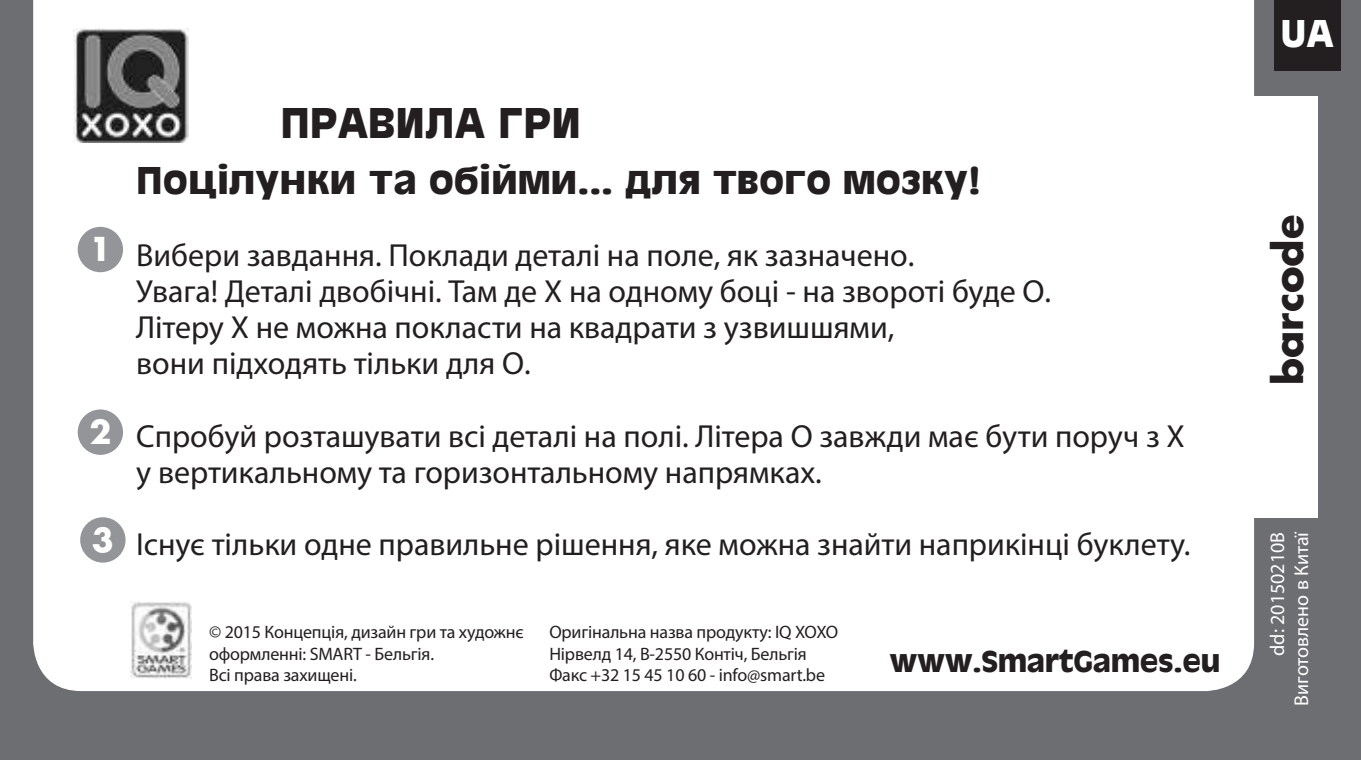
<style>
.page{position:relative;width:1361px;height:760px;background:#6d6e71}
.page>*{position:absolute;margin:0;border:0;box-sizing:border-box;transform-origin:0 0}
.t1{font:700 40px "Antique Olive";color:#231f20}
.t2{font:700 40px "Futura Std";color:#231f20}
.t3{font:700 36px "Antique Olive";color:#231f20}
.t4{font:700 36px "Antique Olive";color:#fff}
.t5{font:32px/36px "Myriad Pro";color:#231f20}
.t6{font:700 32px "Futura Std";color:#fff}
.t7{font:700 28px "Antique Olive";letter-spacing:-.01em;color:#231f20}
.t8{font:20px/24px "Myriad Pro";color:#fff;text-align:right}
.t9{font:18px/21.6px "Myriad Pro";letter-spacing:-.01em;color:#231f20}
</style>
<div class="page">
<div style="left:33px;top:0;width:1221px;height:691px;background:#fff"></div>
<img style="left:74px;top:29px;width:115px;height:113px">
<img style="left:131px;top:602px;width:60px;height:76px">
<div style="left:1253px;top:96px;width:64px;height:421px;background:#fff"></div>
<div style="left:78px;top:227px;width:45px;height:45px;background:#939598;border-radius:50%"></div>
<div style="left:78px;top:409px;width:45px;height:46px;background:#939598;border-radius:50%"></div>
<div style="left:80px;top:517px;width:46px;height:45px;background:#939598;border-radius:50%"></div>
<div style="left:1273px;top:0;width:67px;height:71px;background:#231f20"></div>
<p class="t6" style="left:89px;top:231px;width:23px">1</p>
<p class="t6" style="left:89px;top:414px;width:23px">2</p>
<p class="t6" style="left:92px;top:522px;width:23px">3</p>
<p class="t1" style="left:280px;top:96px;width:302px">ПРАВИЛА ГРИ</p>
<p class="t3" style="left:136px;top:157px;width:846px">Поцілунки та обійми... для твого мозку!</p>
<p class="t5" style="left:136px;top:240px;width:916px">Вибери завдання. Поклади деталі на поле, як зазначено.<br>Увага! Деталі двобічні. Там де Х на одному боці - на звороті буде О.<br>Літеру Х не можна покласти на квадрати з узвишшями,<br>вони підходять тільки для О.</p>
<p class="t5" style="left:136px;top:420px;width:1050px">Спробуй розташувати всі деталі на полі. Літера О завжди має бути поруч з Х у вертикальному та горизонтальному напрямках.</p>
<p class="t5" style="left:136px;top:528px;width:1055px">Існує тільки одне правильне рішення, яке можна знайти наприкінці буклету.</p>
<p class="t9" style="left:209px;top:623px;width:316px">© 2015 Концепція, дизайн гри та художнє оформленні: SMART - Бельгія.<br>Всі права захищені.</p>
<p class="t9" style="left:549px;top:623px;width:290px">Оригінальна назва продукту: IQ XOXO<br>Нірвелд 14, В-2550 Контіч, Бельгія<br>Факс +32 15 45 10 60 - info@smart.be</p>
<p class="t7" style="left:889px;top:645px;width:332px">www.SmartGames.eu</p>
<p class="t4" style="left:1280px;top:13px;width:55px">UA</p>
<p class="t2" style="left:1266px;top:385px;width:172px;rotate:-90deg">barcode</p>
<p class="t8" style="left:1267px;top:705px;width:176px;rotate:-90deg">dd: 20150210B<br>Виготовлено в Китаї</p>
</div>
